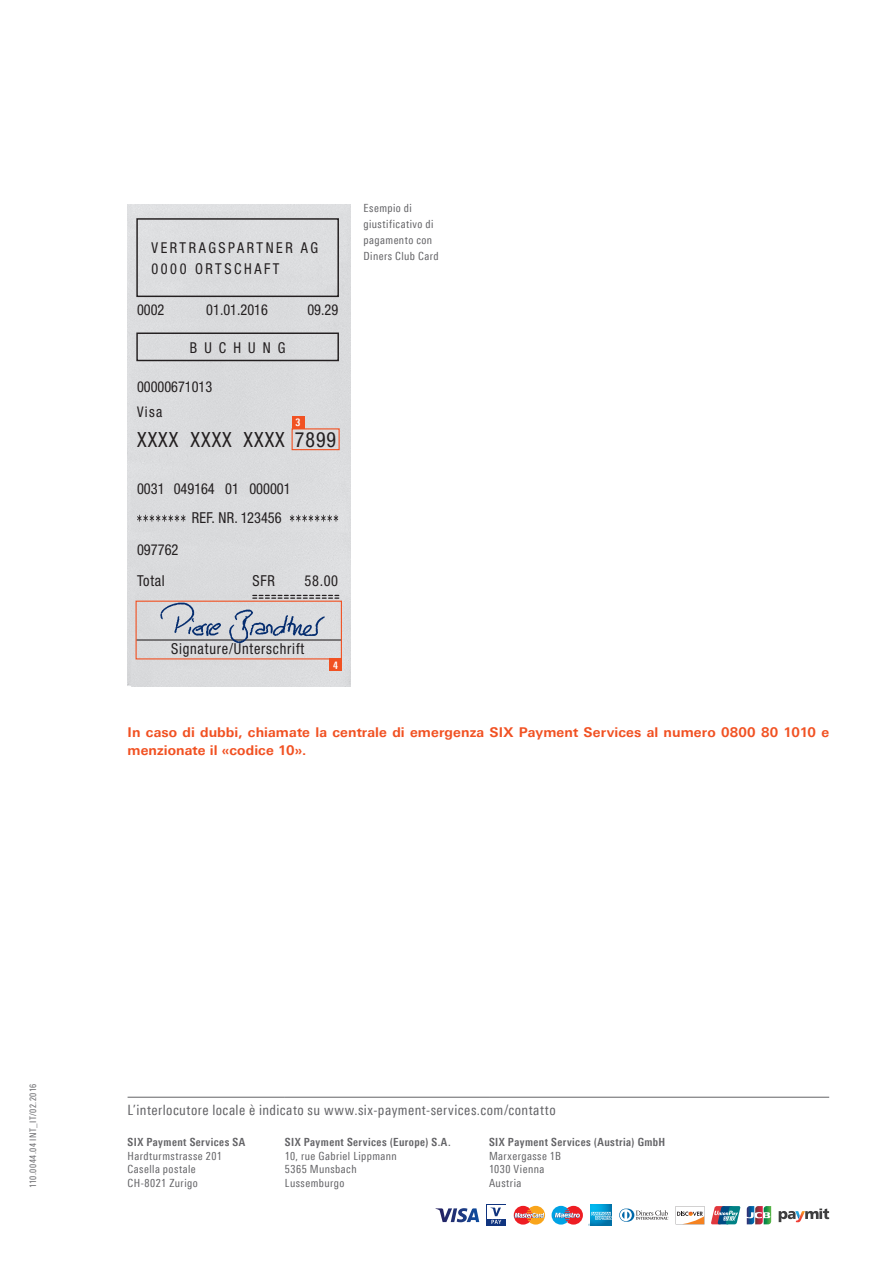
<style>
.page{position:relative;width:893px;height:1263px;background:#fff}
.page>*{position:absolute;margin:0;border:0;box-sizing:border-box;transform-origin:0 0}
.t1{font:condensed 21px "Helvetica Neue";letter-spacing:.05em;color:#231f20;scale:.95 1}
.t2{font:condensed 15.15px/29.7px "Helvetica Neue";letter-spacing:.015em;color:#231f20;scale:.95 1}
.t3{font:condensed 15.15px "Helvetica Neue";letter-spacing:.055em;color:#231f20;scale:.95 1}
.t4{font:condensed 15px/21px "Helvetica Neue";letter-spacing:.18em;color:#231f20;scale:.95 1}
.t5{font:condensed 15px "Helvetica Neue";color:#231f20;scale:.95 1}
.t6{font:condensed 15px "Helvetica Neue";letter-spacing:.5em;color:#231f20;scale:.95 1}
.t7{font:condensed 14.7px "Helvetica Neue";color:#231f20;scale:.95 1}
.t8{font:14.25px "Linotype Univers 420 Cn";letter-spacing:.03em;color:#636366}
.t9{font:700 13.5px/18px "Linotype Univers 630";letter-spacing:.01em;color:#f15122}
.t10{font:11.25px/13.5px "Linotype Univers 420 Cn";letter-spacing:.035em;color:#636366}
.t11{font:700 11.25px "Linotype Univers 620 Cn";letter-spacing:.04em;color:#636366}
.t12{font:700 10.5px "Linotype Univers 620 Cn";color:#fff}
.t13{font:9px "Linotype Univers 420 Cn";letter-spacing:.06em;color:#636366}
</style>
<div class="page">
<div style="left:128px;top:204px;width:223px;height:482px;background:#dbdbdd"></div>
<div style="left:136px;top:218px;width:203px;height:79px;border:1px solid #231f20"></div>
<div style="left:136px;top:332px;width:203px;height:29px;border:1px solid #231f20"></div>
<svg style="left:137px;top:515px;width:48px;height:7px"></svg>
<svg style="left:290px;top:515px;width:48px;height:7px"></svg>
<svg style="left:253px;top:595px;width:86px;height:4px"></svg>
<div style="left:292px;top:428px;width:48px;height:22px;border:1px solid #f15122"></div>
<hr style="left:136px;top:639px;width:206px;height:1px;background:#231f20">
<img style="left:155px;top:596px;width:177px;height:54px">
<div style="left:136px;top:601px;width:206px;height:58px;border:1px solid #f15122"></div>
<div style="left:292px;top:416px;width:12px;height:13px;background:#f15122"></div>
<div style="left:329px;top:658px;width:13px;height:13px;background:#f15122"></div>
<img style="left:591px;top:1205px;width:21px;height:1px">
<svg style="left:747px;top:1206px;width:24px;height:18px"></svg>
<div style="left:552px;top:1206px;width:18px;height:18px;background:#00a2e4;border-radius:50%"></div>
<svg style="left:554px;top:1206px;width:58px;height:20px"></svg>
<svg style="left:514px;top:1206px;width:31px;height:18px"></svg>
<svg style="left:435px;top:1208px;width:44px;height:14px"></svg>
<svg style="left:619px;top:1208px;width:50px;height:14px"></svg>
<svg style="left:779px;top:1208px;width:50px;height:14px"></svg>
<svg style="left:711px;top:1206px;width:29px;height:18px"></svg>
<svg style="left:486px;top:1205px;width:20px;height:21px"></svg>
<div style="left:487px;top:1205px;width:18px;height:13px;background:#fff"></div>
<svg style="left:490px;top:1207px;width:11px;height:17px"></svg>
<svg style="left:676px;top:1206px;width:28px;height:18px"></svg>
<hr style="left:128px;top:1097px;width:157px;height:1px;background:#636366">
<hr style="left:285px;top:1097px;width:204px;height:1px;background:#636366">
<hr style="left:489px;top:1097px;width:340px;height:1px;background:#636366">
<h3 class="t4" style="left:152px;top:237px;width:177px">VERTRAGSPARTNER AG<br>0000 ORTSCHAFT</h3>
<h3 class="t4" style="left:137px;top:299px;width:30px">0002</h3>
<h3 class="t4" style="left:206px;top:299px;width:66px">01.01.2016</h3>
<h3 class="t4" style="left:307px;top:299px;width:34px">09.29</h3>
<h3 class="t6" style="left:190px;top:339px;width:102px">BUCHUNG</h3>
<h3 class="t5" style="left:137px;top:377px;width:81px">00000671013</h3>
<h3 class="t7" style="left:137px;top:403px;width:28px">Visa</h3>
<h1 class="t1" style="left:137px;top:427px;width:211px">XXXX XXXX XXXX 7899</h1>
<h2 class="t2" style="left:192px;top:473px;width:105px;text-indent:-55px">0031 049164 01 000001<br>REF. NR. 123456</h2>
<h2 class="t2" style="left:137px;top:534px;width:45px;line-height:31.5px">097762<br>Total</h2>
<p class="t12" style="left:296px;top:416px;width:6px">3</p>
<h2 class="t2" style="left:253px;top:566px;width:25px">SFR</h2>
<h2 class="t2" style="left:305px;top:566px;width:37px">58.00</h2>
<h2 class="t3" style="left:171px;top:639px;width:142px">Signature/Unterschrift</h2>
<p class="t12" style="left:333px;top:659px;width:6px">4</p>
<p class="t10" style="left:364px;top:200px;width:77px;line-height:15.8px">Esempio di giustificativo di pagamento con<br>Diners Club Card</p>
<p class="t9" style="left:128px;top:723px;width:703px">In caso di dubbi, chiamate la centrale di emergenza SIX Payment Services al numero 0800 80 1010 e menzionate il «codice 10».</p>
<p class="t13" style="left:28px;top:1188px;width:105px;rotate:-90deg">110.0044.04 INT_IT/02.2016</p>
<p class="t8" style="left:128px;top:1101px;width:430px">L’interlocutore locale è indicato su www.six-payment-services.com/contatto</p>
<p class="t11" style="left:128px;top:1136px;width:119px">SIX Payment Services SA</p>
<p class="t10" style="left:128px;top:1149px;width:96px">Hardturmstrasse 201<br>Casella postale<br>CH-8021 Zurigo</p>
<p class="t11" style="left:285px;top:1136px;width:167px">SIX Payment Services (Europe) S.A.</p>
<p class="t10" style="left:285px;top:1149px;width:114px">10, rue Gabriel Lippmann<br>5365 Munsbach<br>Lussemburgo</p>
<p class="t11" style="left:489px;top:1136px;width:178px">SIX Payment Services (Austria) GmbH</p>
<p class="t10" style="left:489px;top:1149px;width:73px">Marxergasse 1B<br>1030 Vienna<br>Austria</p>
</div>
